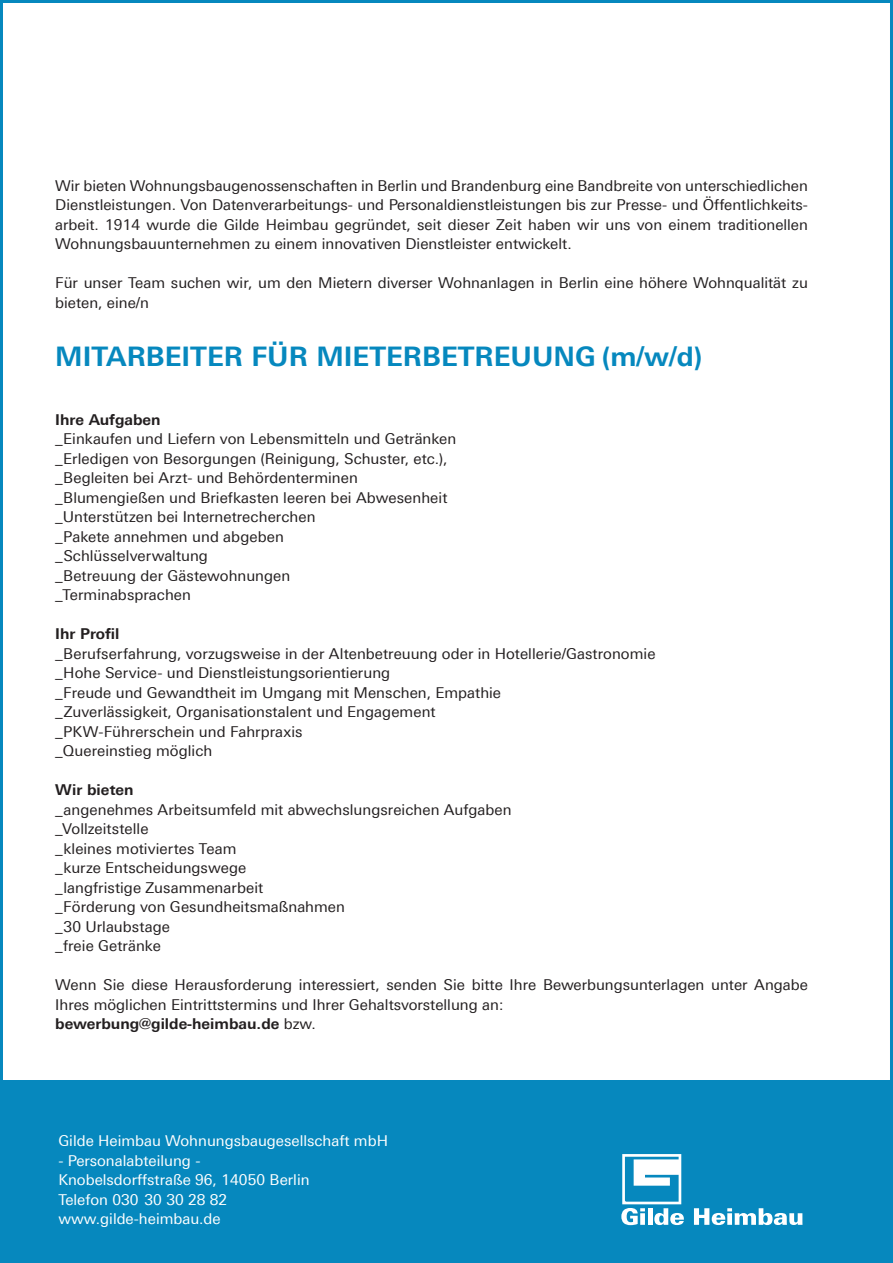
<style>
.page{position:relative;width:893px;height:1263px;background:#fff}
.page>*{position:absolute;margin:0;border:0;box-sizing:border-box;transform-origin:0 0}
._1892-ANZ-Copy-5_5pt{font:700 27px "Linotype Univers 630";color:#0688be}
._1892-ANZ-Copy-5_5pt-2{font:15px/19.5px "Linotype Univers 430";color:#231f20}
._1892-ANZ-Copy-5_5pt-3{font:15px "Linotype Univers 430";color:#fff}
._1892-ANZ-Copy-5_5pt-4{font:700 15px "Linotype Univers 630";color:#231f20}
.s1{font-family:"Linotype Univers 430";font-weight:400}
</style>
<div class="page">
<div style="left:0;top:1080px;width:893px;height:183px;background:#0688be"></div>
<svg style="left:621px;top:1154px;width:63px;height:71px"></svg>
<svg style="left:694px;top:1208px;width:108px;height:17px"></svg>
<p class="_1892-ANZ-Copy-5_5pt-2" style="left:55px;top:175px;width:754px">Wir bieten Wohnungsbaugenossenschaften in Berlin und Brandenburg eine Bandbreite von unterschiedlichen</p>
<p class="_1892-ANZ-Copy-5_5pt-2" style="left:55px;top:195px;width:754px;text-align:justify">Dienstleistungen. Von Datenverarbeitungs- und Personaldienstleistungen bis zur Presse- und Öffentlichkeits&shy;arbeit. 1914 wurde die Gilde Heimbau gegründet, seit dieser Zeit haben wir uns von einem traditionellen Wohnungsbauunternehmen zu einem innovativen Dienstleister entwickelt.</p>
<p class="_1892-ANZ-Copy-5_5pt-2" style="left:55px;top:273px;width:754px">Für unser Team suchen wir, um den Mietern diverser Wohnanlagen in Berlin eine höhere Wohnqualität zu bieten, eine/n</p>
<p class="_1892-ANZ-Copy-5_5pt" style="left:55px;top:340px;width:649px">MITARBEITER FÜR MIETERBETREUUNG (m/w/d)</p>
<p class="_1892-ANZ-Copy-5_5pt-4" style="left:55px;top:410px;width:107px">Ihre Aufgaben</p>
<p class="_1892-ANZ-Copy-5_5pt-2" style="left:55px;top:429px;width:403px">_Einkaufen und Liefern von Lebensmitteln und Getränken</p>
<p class="_1892-ANZ-Copy-5_5pt-2" style="left:55px;top:448px;width:394px">_Erledigen von Besorgungen (Reinigung, Schuster, etc.),</p>
<p class="_1892-ANZ-Copy-5_5pt-2" style="left:55px;top:468px;width:304px">_Begleiten bei Arzt- und Behördenterminen</p>
<p class="_1892-ANZ-Copy-5_5pt-2" style="left:55px;top:487px;width:394px">_Blumengießen und Briefkasten leeren bei Abwesenheit</p>
<p class="_1892-ANZ-Copy-5_5pt-2" style="left:55px;top:507px;width:262px">_Unterstützen bei Internetrecherchen</p>
<p class="_1892-ANZ-Copy-5_5pt-2" style="left:55px;top:526px;width:230px">_Pakete annehmen und abgeben</p>
<p class="_1892-ANZ-Copy-5_5pt-2" style="left:55px;top:546px;width:154px">_Schlüsselverwaltung</p>
<p class="_1892-ANZ-Copy-5_5pt-2" style="left:55px;top:565px;width:237px">_Betreuung der Gästewohnungen</p>
<p class="_1892-ANZ-Copy-5_5pt-2" style="left:55px;top:585px;width:137px">_Terminabsprachen</p>
<p class="_1892-ANZ-Copy-5_5pt-4" style="left:55px;top:625px;width:66px">Ihr Profil</p>
<p class="_1892-ANZ-Copy-5_5pt-2" style="left:55px;top:643px;width:602px">_Berufserfahrung, vorzugsweise in der Altenbetreuung oder in Hotellerie/Gastronomie</p>
<p class="_1892-ANZ-Copy-5_5pt-2" style="left:55px;top:663px;width:336px">_Hohe Service- und Dienstleistungsorientierung</p>
<p class="_1892-ANZ-Copy-5_5pt-2" style="left:55px;top:682px;width:447px">_Freude und Gewandtheit im Umgang mit Menschen, Empathie</p>
<p class="_1892-ANZ-Copy-5_5pt-2" style="left:55px;top:702px;width:382px">_Zuverlässigkeit, Organisationstalent und Engagement</p>
<p class="_1892-ANZ-Copy-5_5pt-2" style="left:55px;top:721px;width:249px">_PKW-Führerschein und Fahrpraxis</p>
<p class="_1892-ANZ-Copy-5_5pt-2" style="left:55px;top:741px;width:159px">_Quereinstieg möglich</p>
<p class="_1892-ANZ-Copy-5_5pt-4" style="left:55px;top:781px;width:80px">Wir bieten</p>
<p class="_1892-ANZ-Copy-5_5pt-2" style="left:55px;top:799px;width:458px">_angenehmes Arbeitsumfeld mit abwechslungsreichen Aufgaben</p>
<p class="_1892-ANZ-Copy-5_5pt-2" style="left:55px;top:819px;width:95px">_Vollzeitstelle</p>
<p class="_1892-ANZ-Copy-5_5pt-2" style="left:55px;top:838px;width:183px">_kleines motiviertes Team</p>
<p class="_1892-ANZ-Copy-5_5pt-2" style="left:55px;top:858px;width:192px">_kurze Entscheidungswege</p>
<p class="_1892-ANZ-Copy-5_5pt-2" style="left:55px;top:877px;width:209px">_langfristige Zusammenarbeit</p>
<p class="_1892-ANZ-Copy-5_5pt-2" style="left:55px;top:897px;width:291px">_Förderung von Gesundheitsmaßnahmen</p>
<p class="_1892-ANZ-Copy-5_5pt-2" style="left:55px;top:916px;width:116px">_30 Urlaubstage</p>
<p class="_1892-ANZ-Copy-5_5pt-2" style="left:55px;top:936px;width:107px">_freie Getränke</p>
<p class="_1892-ANZ-Copy-5_5pt-2" style="left:55px;top:975px;width:754px">Wenn Sie diese Herausforderung interessiert, senden Sie bitte Ihre Bewerbungsunterlagen unter Angabe<br>Ihres möglichen Eintrittstermins und Ihrer Gehaltsvorstellung an:</p>
<p class="_1892-ANZ-Copy-5_5pt-4" style="left:55px;top:1015px;width:262px">bewerbung@gilde-heimbau.de <span class="s1">bzw.</span></p>
<p class="_1892-ANZ-Copy-5_5pt-3" style="left:58px;top:1132px;width:331px">Gilde Heimbau Wohnungsbaugesellschaft mbH</p>
<p class="_1892-ANZ-Copy-5_5pt-3" style="left:58px;top:1152px;width:144px">- Personalabteilung -</p>
<p class="_1892-ANZ-Copy-5_5pt-3" style="left:58px;top:1171px;width:253px">Knobelsdorffstraße 96, 14050 Berlin</p>
<p class="_1892-ANZ-Copy-5_5pt-3" style="left:58px;top:1191px;width:170px">Telefon 030 30 30 28 82</p>
<p class="_1892-ANZ-Copy-5_5pt-3" style="left:58px;top:1210px;width:164px">www.gilde-heimbau.de</p>
</div>
